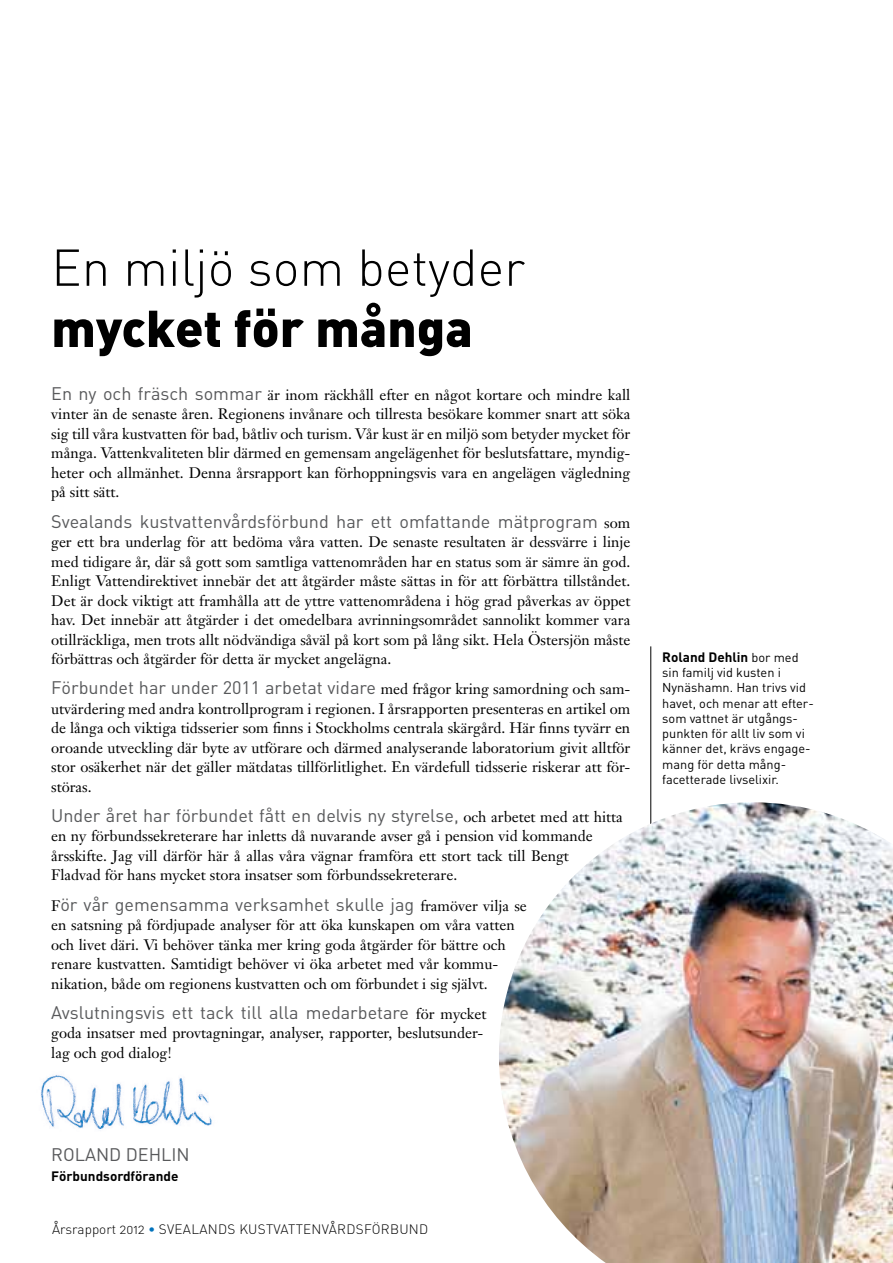
<style>
.page{position:relative;width:893px;height:1263px;background:#fff}
.page>*{position:absolute;margin:0;border:0;box-sizing:border-box;transform-origin:0 0}
.t1{font:300 51px "DIN";color:#000}
.t2{font:900 51px "DIN";color:#000}
.t3{font:18px "DIN";color:#58595b}
.t4{font:15px/19.5px "Janson Text";color:#000;text-align:justify}
.t5{font:13.5px "DIN Light Alternate";letter-spacing:.02em;color:#000}
.t6{font:700 13.5px "DIN";color:#000}
.t7{font:12.75px/15.3px "DIN";color:#000}
.s1{font-family:"DIN";font-size:18px;color:#58595b}
.s2{font-family:"Janson Text";font-size:15px;color:#000}
.s3{font-weight:400;font-size:12.75px}
.s4{color:#0072bc}
</style>
<div class="page">
<img style="left:40px;top:1075px;width:172px;height:54px">
<hr style="left:650px;top:646px;width:1px;height:252px;background:#000">
<img style="left:499px;top:802px;width:394px;height:461px">
<h1 class="t1" style="left:51px;top:236px;width:475px">En miljö som betyder</h1>
<h1 class="t2" style="left:51px;top:294px;width:423px">mycket för många</h1>
<p class="t4" style="left:51px;top:385px;width:581px"><span class="s1">En ny och fräsch sommar</span> är inom räckhåll efter en något kortare och mindre kall vinter än de senaste åren. Regionens invånare och tillresta besökare kommer snart att söka sig till våra kustvatten för bad, båtliv och turism. Vår kust är en miljö som betyder mycket för många. Vattenkvaliteten blir därmed en gemensam angelägenhet för beslutsfattare, myndig&shy;heter och allmänhet. Denna årsrapport kan förhoppningsvis vara en angelägen vägledning på sitt sätt.</p>
<p class="t3" style="left:51px;top:510px;width:581px">Svealands kustvattenvårdsförbund har ett omfattande mätprogram <span class="s2">som</span></p>
<p class="t4" style="left:51px;top:532px;width:581px">ger ett bra underlag för att bedöma våra vatten. De senaste resultaten är dessvärre i linje med tidigare år, där så gott som samtliga vattenområden har en status som är sämre än god.<br>Enligt Vattendirektivet innebär det att åtgärder måste sättas in för att förbättra tillståndet.<br>Det är dock viktigt att framhålla att de yttre vattenområdena i hög grad påverkas av öppet hav. Det innebär att åtgärder i det omedelbara avrinningsområdet sannolikt kommer vara otillräckliga, men trots allt nödvändiga såväl på kort som på lång sikt. Hela Östersjön måste förbättras och åtgärder för detta är mycket angelägna.</p>
<p class="t3" style="left:51px;top:676px;width:581px">Förbundet har under 2011 arbetat vidare <span class="s2">med frågor kring samordning och sam-</span></p>
<p class="t4" style="left:51px;top:699px;width:581px">utvärdering med andra kontrollprogram i regionen. I årsrapporten presenteras en artikel om de långa och viktiga tidsserier som finns i Stockholms centrala skärgård. Här finns tyvärr en oroande utveckling där byte av utförare och därmed analyserande laboratorium givit alltför stor osäkerhet när det gäller mätdatas tillförlitlighet. En värdefull tidsserie riskerar att för&shy;störas.</p>
<p class="t3" style="left:51px;top:804px;width:573px">Under året har förbundet fått en delvis ny styrelse, <span class="s2">och arbetet med att hitta</span></p>
<p class="t4" style="left:51px;top:826px;width:543px;text-align:left">en ny förbundssekreterare har inletts då nuvarande avser gå i pension vid kommande årsskifte. Jag vill därför här å allas våra vägnar framföra ett stort tack till Bengt<br>Fladvad för hans mycket stora insatser som förbundssekreterare.</p>
<p class="t3" style="left:51px;top:893px;width:477px"><span class="s2">F</span>ör vår gemensamma verksamhet skulle jag <span class="s2">framöver vilja se</span></p>
<p class="t4" style="left:51px;top:915px;width:465px;text-align:left">en satsning på fördjupade analyser för att öka kunskapen om våra vatten och livet däri. Vi behöver tänka mer kring goda åtgärder för bättre och renare kustvatten. Samtidigt behöver vi öka arbetet med vår kommu&shy;nikation, både om regionens kustvatten och om förbundet i sig självt.</p>
<p class="t3" style="left:51px;top:1001px;width:437px">Avslutningsvis ett tack till alla medarbetare <span class="s2">för mycket</span></p>
<p class="t4" style="left:51px;top:1023px;width:434px">goda insatser med provtagningar, analyser, rapporter, beslutsunder&shy;lag och god dialog!</p>
<p class="t6" style="left:662px;top:648px;width:138px">Roland Dehlin <span class="s3">bor med</span></p>
<p class="t7" style="left:662px;top:664px;width:153px">sin familj vid kusten i<br>Nynäshamn. Han trivs vid havet, och menar att efter&shy;som vattnet är utgångs&shy;punkten för allt liv som vi känner det, krävs engage&shy;mang för detta mång&shy;facetterade livselixir.</p>
<p class="t3" style="left:51px;top:1143px;width:140px">Roland Dehlin</p>
<p class="t6" style="left:51px;top:1167px;width:129px">Förbundsordförande</p>
<p class="t5" style="left:52px;top:1220px;width:378px">ÅRSRAPPORT 2012 <span class="s4">•</span> SVEALANDS KUSTVATTENVÅRDSFÖRBUND</p>
</div>
